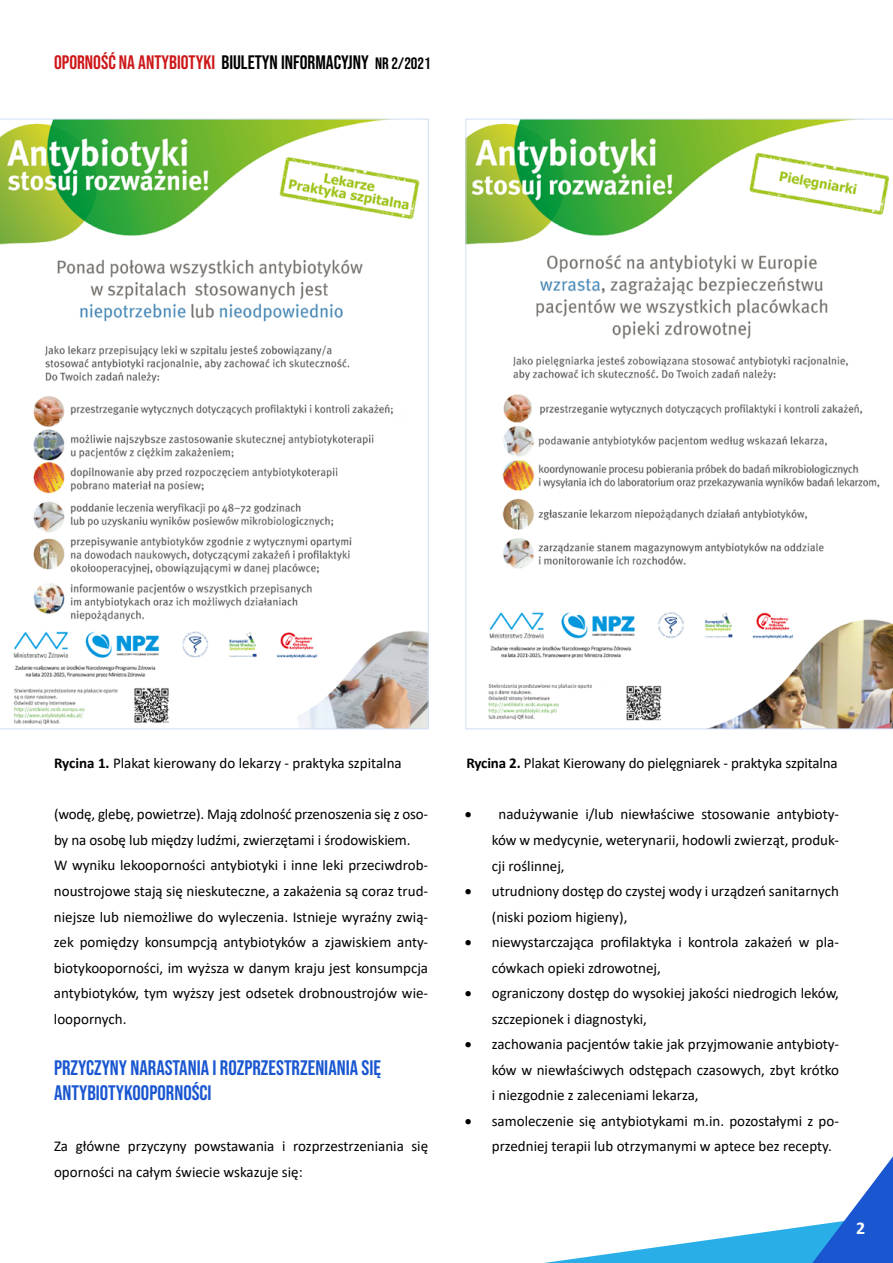
<style>
.page{position:relative;width:893px;height:1263px;background:#fff}
.page>*{position:absolute;margin:0;border:0;box-sizing:border-box;transform-origin:0 0}
.t1{font:21px/25.5px "Bebas Neue";color:#1956d0}
.t2{font:19.5px "Bebas Neue";color:#cd1719}
.t3{font:700 18px "Calibri";color:#fff}
.t4{font:15px/25.5px "Calibri";color:#000}
.s1{color:#000}
.s2{font-size:16.5px;color:#000}
.s3{font-weight:700}
</style>
<div class="page">
<svg style="left:544px;top:1156px;width:349px;height:107px"></svg>
<svg style="left:0;top:119px;width:429px;height:610px"></svg>
<svg style="left:465px;top:119px;width:428px;height:610px"></svg>
<h2 class="t2" style="left:54px;top:51px;width:378px">OPORNOŚĆ NA ANTYBIOTYKI <span class="s1">BIULETYN INFORMACYJNY</span> <span class="s2">NR 2/2021</span></h2>
<p class="t4" style="left:54px;top:750px;width:349px"><span class="s3">Rycina 1.</span> Plakat kierowany do lekarzy - praktyka szpitalna</p>
<p class="t4" style="left:466px;top:750px;width:373px"><span class="s3">Rycina 2.</span> Plakat Kierowany do pielęgniarek - praktyka szpitalna</p>
<p class="t4" style="left:54px;top:801px;width:376px">(wodę, glebę, powietrze). Mają zdolność przenoszenia się z oso&shy;by na osobę lub między ludźmi, zwierzętami i środowiskiem.<br>W wyniku lekooporności antybiotyki i inne leki przeciwdrob&shy;noustrojowe stają się nieskuteczne, a zakażenia są coraz trud&shy;niejsze lub niemożliwe do wyleczenia. Istnieje wyraźny zwią&shy;zek pomiędzy konsumpcją antybiotyków a zjawiskiem anty&shy;biotykooporności, im wyższa w danym kraju jest konsumpcja antybiotyków, tym wyższy jest odsetek drobnoustrojów wie&shy;loopornych.</p>
<h1 class="t1" style="left:54px;top:1054px;width:328px">PRZYCZYNY NARASTANIA I ROZPRZESTRZENIANIA SIĘ<br>ANTYBIOTYKOOPORNOŚCI</h1>
<p class="t4" style="left:54px;top:1133px;width:376px">Za główne przyczyny powstawania i rozprzestrzeniania się oporności na całym świecie wskazuje się:</p>
<p class="t4" style="left:492px;top:801px;width:349px;text-align:justify;text-indent:-27px">• nadużywanie i/lub niewłaściwe stosowanie antybioty&shy;ków w medycynie, weterynarii, hodowli zwierząt, produk&shy;cji roślinnej,</p>
<p class="t4" style="left:492px;top:878px;width:349px;text-indent:-27px">• utrudniony dostęp do czystej wody i urządzeń sanitarnych (niski poziom higieny),</p>
<p class="t4" style="left:492px;top:929px;width:349px;text-indent:-27px">• niewystarczająca profilaktyka i kontrola zakażeń w pla&shy;cówkach opieki zdrowotnej,</p>
<p class="t4" style="left:492px;top:980px;width:349px;text-indent:-27px">• ograniczony dostęp do wysokiej jakości niedrogich leków, szczepionek i diagnostyki,</p>
<p class="t4" style="left:492px;top:1031px;width:349px;text-align:justify;text-indent:-27px">• zachowania pacjentów takie jak przyjmowanie antybioty&shy;ków w niewłaściwych odstępach czasowych, zbyt krótko i niezgodnie z zaleceniami lekarza,</p>
<p class="t4" style="left:492px;top:1107px;width:349px;text-indent:-27px">• samoleczenie się antybiotykami m.in. pozostałymi z po&shy;przedniej terapii lub otrzymanymi w aptece bez recepty.</p>
<p class="t3" style="left:856px;top:1215px;width:11px">2</p>
</div>
